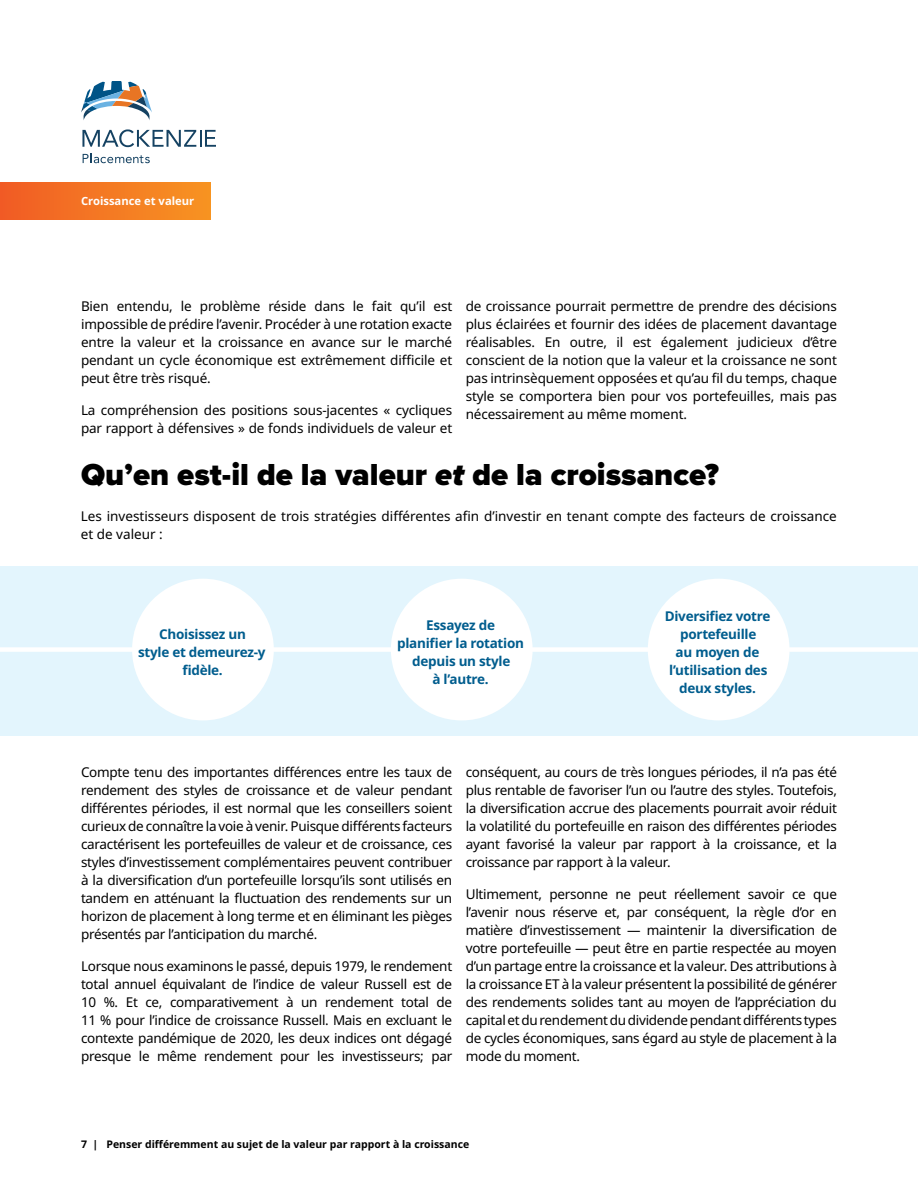
<style>
.page{position:relative;width:918px;height:1188px;background:#fff}
.page>*{position:absolute;margin:0;border:0;box-sizing:border-box;transform-origin:0 0}
.t1{font:900 31.5px "Proxima Nova";color:#000}
.body{font:13.5px/18px "Noto Sans";letter-spacing:-.01em;color:#000;text-align:justify}
.graphs-noto-bold{font:700 13.5px/18px "Noto Sans";letter-spacing:-.02em;color:#005d8e;text-align:center}
.t2{font:700 11.25px "Noto Sans";color:#fff}
.t3{font:700 10.5px "Noto Sans";color:#000}
.s1{font-style:italic}
</style>
<div class="page">
<div style="left:0;top:566px;width:918px;height:170px;background:#e3f5fd"></div>
<div style="left:0;top:647px;width:918px;height:5px;background:#fff"></div>
<div style="left:0;top:183px;width:211px;height:37px;background:linear-gradient(to right,#f15c25,#f79422)"></div>
<svg style="left:81px;top:81px;width:71px;height:39px"></svg>
<svg style="left:82px;top:129px;width:134px;height:18px"></svg>
<svg style="left:83px;top:153px;width:67px;height:10px"></svg>
<div style="left:132px;top:579px;width:142px;height:141px;background:#fff;border-radius:50%"></div>
<div style="left:391px;top:579px;width:142px;height:141px;background:#fff;border-radius:50%"></div>
<div style="left:648px;top:579px;width:142px;height:141px;background:#fff;border-radius:50%"></div>
<p class="t2" style="left:81px;top:193px;width:115px">Croissance et valeur</p>
<p class="body" style="left:81px;top:298px;width:373px">Bien entendu, le problème réside dans le fait qu’il est impossible de prédire l’avenir. Procéder à une rotation exacte entre la valeur et la croissance en avance sur le marché pendant un cycle économique est extrêmement difficile et peut être très risqué.</p>
<p class="body" style="left:81px;top:401px;width:373px">La compréhension des positions sous-jacentes « cycliques par rapport à défensives » de fonds individuels de valeur et</p>
<p class="body" style="left:466px;top:298px;width:373px">de croissance pourrait permettre de prendre des décisions plus éclairées et fournir des idées de placement davantage réalisables. En outre, il est également judicieux d’être conscient de la notion que la valeur et la croissance ne sont pas intrinsèquement opposées et qu’au fil du temps, chaque style se comportera bien pour vos portefeuilles, mais pas nécessairement au même moment.</p>
<h2 class="t1" style="left:81px;top:451px;width:639px">Qu’en est-il de la valeur <span class="s1">et</span> de la croissance?</h2>
<p class="body" style="left:81px;top:507px;width:758px">Les investisseurs disposent de trois stratégies différentes afin d’investir en tenant compte des facteurs de croissance et de valeur :</p>
<p class="graphs-noto-bold" style="left:138px;top:625px;width:129px">Choisissez un<br>style et demeurez-y fidèle.</p>
<p class="graphs-noto-bold" style="left:397px;top:616px;width:128px">Essayez de planifier la rotation depuis un style<br>à l’autre.</p>
<p class="graphs-noto-bold" style="left:665px;top:607px;width:107px">Diversifiez votre portefeuille<br>au moyen de l’utilisation des deux styles.</p>
<p class="body" style="left:81px;top:763px;width:373px">Compte tenu des importantes différences entre les taux de rendement des styles de croissance et de valeur pendant différentes périodes, il est normal que les conseillers soient curieux de connaître la voie à venir. Puisque différents facteurs caractérisent les portefeuilles de valeur et de croissance, ces styles d’investissement complémentaires peuvent contribuer à la diversification d’un portefeuille lorsqu’ils sont utilisés en tandem en atténuant la fluctuation des rendements sur un horizon de placement à long terme et en éliminant les pièges présentés par l’anticipation du marché.</p>
<p class="body" style="left:81px;top:957px;width:373px">Lorsque nous examinons le passé, depuis 1979, le rendement total annuel équivalant de l’indice de valeur Russell est de 10 %. Et ce, comparativement à un rendement total de 11 % pour l’indice de croissance Russell. Mais en excluant le contexte pandémique de 2020, les deux indices ont dégagé presque le même rendement pour les investisseurs; par</p>
<p class="body" style="left:466px;top:763px;width:373px">conséquent, au cours de très longues périodes, il n’a pas été plus rentable de favoriser l’un ou l’autre des styles. Toutefois, la diversification accrue des placements pourrait avoir réduit la volatilité du portefeuille en raison des différentes périodes ayant favorisé la valeur par rapport à la croissance, et la croissance par rapport à la valeur.</p>
<p class="body" style="left:466px;top:885px;width:373px">Ultimement, personne ne peut réellement savoir ce que l’avenir nous réserve et, par conséquent, la règle d’or en matière d’investissement — maintenir la diversification de votre portefeuille — peut être en partie respectée au moyen d’un partage entre la croissance et la valeur. Des attributions à la croissance ET à la valeur présentent la possibilité de générer des rendements solides tant au moyen de l’appréciation du capital et du rendement du dividende pendant différents types de cycles économiques, sans égard au style de placement à la mode du moment.</p>
<p class="t3" style="left:81px;top:1136px;width:390px">7 | Penser différemment au sujet de la valeur par rapport à la croissance</p>
</div>
